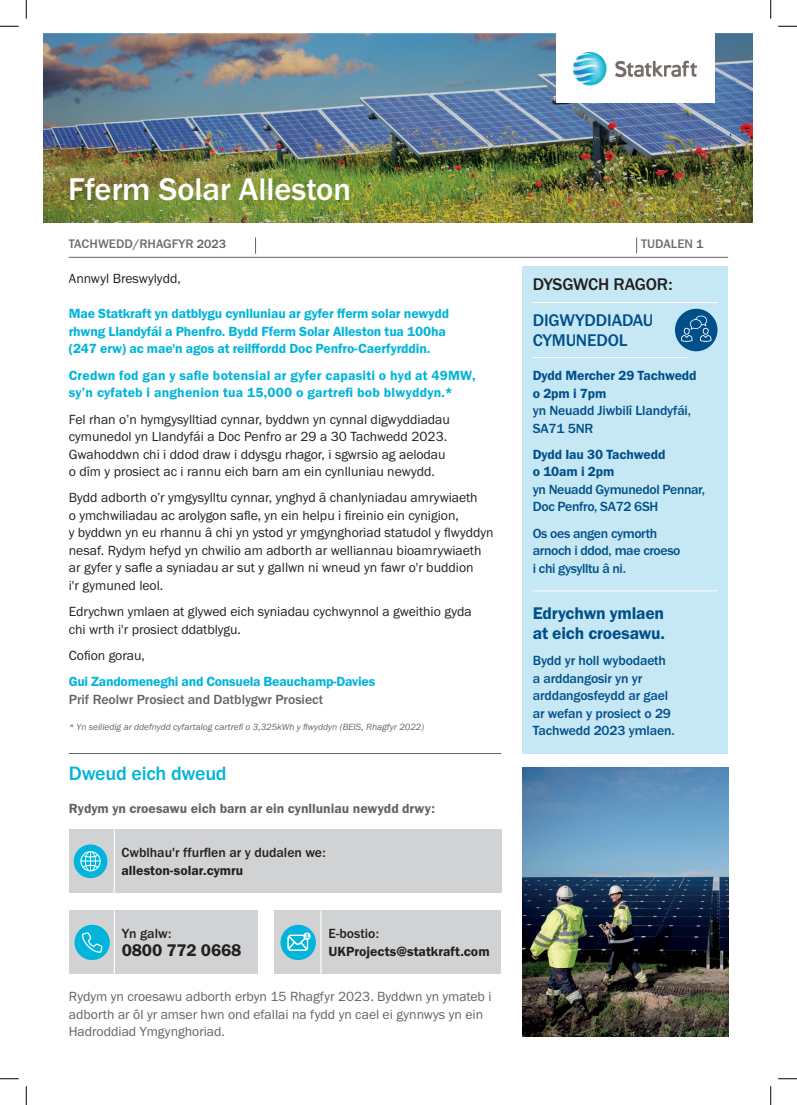
<style>
.page{position:relative;width:797px;height:1105px;background:#fff}
.page>*{position:absolute;margin:0;border:0;box-sizing:border-box;transform-origin:0 0}
.t1{font:500 32.5px "Franklin Gothic URW";color:#fff}
.t2{font:500 20px "Franklin Gothic URW";letter-spacing:-.01em;color:#00b4db}
.t3{font:17.5px/20px "Franklin Gothic URW Dem";letter-spacing:-.01em;color:#004f8a}
.t4{font:500 17.5px/20px "Franklin Gothic URW";letter-spacing:-.01em;color:#004f8a}
.t5{font:500 17.5px "Franklin Gothic URW";letter-spacing:-.015em;color:#231f20}
.t6{font:17.5px "Franklin Gothic URW Dem";letter-spacing:-.01em;color:#231f20}
.t7{font:13.75px/17.5px "Franklin Gothic URW Boo";color:#231f20}
.t8{font:500 13.75px/17.5px "Franklin Gothic URW";letter-spacing:-.015em;color:#004f8a}
.t9{font:13.75px/17.5px "Franklin Gothic URW Dem";letter-spacing:-.01em;color:#00b4db}
.t10{font:13.75px/17.5px "Franklin Gothic URW Boo";color:#636366}
.t11{font:13.75px/17.5px "Franklin Gothic URW Dem";letter-spacing:.015em;color:#00b4db}
.t12{font:500 13.75px/17.5px "Franklin Gothic URW";color:#231f20}
.t13{font:13.75px "Franklin Gothic URW Dem";color:#636366}
.t14{font:500 13.75px "Franklin Gothic URW";color:#636366}
.t15{font:13.75px/17.5px "Franklin Gothic URW Dem";color:#231f20}
.t16{font:500 12.5px "Franklin Gothic ITC";color:#6c6d70}
.t17{font:9.38px "Franklin Gothic URW Boo Ita";color:#636366}
.t18{font:500 6.88px "Franklin Gothic URW";color:#00b4db}
.s1{font-family:"Franklin Gothic URW";color:#636366}
.s2{font-family:"Franklin Gothic URW Dem";font-weight:400}
.s3{font-family:"Franklin Gothic URW";font-weight:500}
</style>
<div class="page">
<img style="left:43px;top:34px;width:709px;height:189px">
<div style="left:555px;top:26px;width:159px;height:77px;background:#fff"></div>
<svg style="left:615px;top:61px;width:82px;height:16px"></svg>
<img style="left:573px;top:52px;width:33px;height:34px;border-radius:17px">
<hr style="left:69px;top:753px;width:432px;height:1px;background:#636366">
<hr style="left:69px;top:257px;width:659px;height:1px;background:#636366">
<svg style="left:636px;top:238px;width:1px;height:15px"></svg>
<svg style="left:255px;top:238px;width:1px;height:16px"></svg>
<div style="left:69px;top:829px;width:432px;height:64px;background:#d1d2d4"></div>
<hr style="left:114px;top:829px;width:1px;height:64px;background:#fff">
<div style="left:74px;top:844px;width:33px;height:34px;background:#00b4db;border-radius:50%"></div>
<svg style="left:80px;top:851px;width:21px;height:20px"></svg>
<div style="left:69px;top:910px;width:188px;height:64px;background:#d1d2d4"></div>
<hr style="left:114px;top:910px;width:1px;height:64px;background:#fff">
<div style="left:74px;top:925px;width:36px;height:35px;background:#00b4db;border-radius:50%"></div>
<svg style="left:82px;top:932px;width:20px;height:21px"></svg>
<div style="left:274px;top:910px;width:227px;height:64px;background:#d1d2d4"></div>
<hr style="left:320px;top:910px;width:1px;height:64px;background:#fff">
<div style="left:280px;top:925px;width:36px;height:35px;background:#00b4db;border-radius:50%"></div>
<svg style="left:287px;top:935px;width:21px;height:16px"></svg>
<div style="left:303px;top:932px;width:8px;height:8px;background:#fff;border-radius:50%"></div>
<div style="left:522px;top:266px;width:206px;height:488px;background:#c6e8f4"></div>
<hr style="left:533px;top:302px;width:184px;height:1px;background:#fff">
<hr style="left:533px;top:357px;width:156px;height:1px;background:#fff">
<hr style="left:533px;top:590px;width:184px;height:1px;background:#fff">
<div style="left:675px;top:309px;width:42px;height:42px;background:#004f8a;border-radius:50%"></div>
<svg style="left:681px;top:316px;width:30px;height:26px"></svg>
<img style="left:522px;top:767px;width:206px;height:269px">
<svg style="left:0;top:25px;width:19px;height:2px"></svg>
<svg style="left:778px;top:25px;width:19px;height:2px"></svg>
<svg style="left:0;top:1078px;width:19px;height:1px"></svg>
<svg style="left:778px;top:1078px;width:19px;height:1px"></svg>
<svg style="left:25px;top:0;width:2px;height:19px"></svg>
<svg style="left:25px;top:1086px;width:2px;height:19px"></svg>
<svg style="left:770px;top:0;width:1px;height:19px"></svg>
<svg style="left:770px;top:1086px;width:1px;height:19px"></svg>
<p class="t1" style="left:68px;top:169px;width:284px">Fferm Solar Alleston</p>
<p class="t16" style="left:69px;top:236px;width:159px">TACHWEDD/RHAGFYR <span class="s1">2023</span></p>
<p class="t7" style="left:69px;top:270px;width:113px">Annwyl Breswylydd,</p>
<p class="t9" style="left:69px;top:305px;width:382px">Mae Statkraft yn datblygu cynlluniau ar gyfer fferm solar newydd rhwng Llandyfái a Phenfro. Bydd Fferm Solar Alleston tua 100ha (247 erw) ac mae'n agos at reilffordd Doc Penfro-Caerfyrddin.</p>
<p class="t11" style="left:69px;top:366px;width:408px">Credwn fod gan y safle botensial ar gyfer capasiti o hyd at 49MW, sy’n cyfateb i anghenion tua 15,000 o gartrefi bob blwyddyn.*</p>
<p class="t7" style="left:69px;top:410px;width:382px">Fel rhan o’n hymgysylltiad cynnar, byddwn yn cynnal digwyddiadau cymunedol yn Llandyfái a Doc Penfro ar 29 a 30 Tachwedd 2023.<br>Gwahoddwn chi i ddod draw i ddysgu rhagor, i sgwrsio ag aelodau o dîm y prosiect ac i rannu eich barn am ein cynlluniau newydd.</p>
<p class="t7" style="left:69px;top:489px;width:426px">Bydd adborth o’r ymgysylltu cynnar, ynghyd â chanlyniadau amrywiaeth<br>o ymchwiliadau ac arolygon safle, yn ein helpu i fireinio ein cynigion,<br>y byddwn yn eu rhannu â chi yn ystod yr ymgynghoriad statudol y flwyddyn nesaf. Rydym hefyd yn chwilio am adborth ar welliannau bioamrywiaeth ar gyfer y safle a syniadau ar sut y gallwn ni wneud yn fawr o'r buddion<br>i'r gymuned leol.</p>
<p class="t7" style="left:69px;top:602px;width:404px">Edrychwn ymlaen at glywed eich syniadau cychwynnol a gweithio gyda chi wrth i'r prosiect ddatblygu.</p>
<p class="t7" style="left:69px;top:646px;width:78px">Cofion gorau,</p>
<p class="t9" style="left:69px;top:672px;width:308px">Gui Zandomeneghi and Consuela Beauchamp-Davies</p>
<p class="t14" style="left:69px;top:690px;width:256px">Prif Reolwr Prosiect and Datblygwr Prosiect</p>
<p class="t17" style="left:69px;top:721px;width:357px">* Yn seiliedig ar ddefnydd cyfartalog cartrefi o 3,325kWh y flwyddyn (BEIS, Rhagfyr 2022)</p>
<p class="t2" style="left:69px;top:761px;width:159px">Dweud eich dweud</p>
<p class="t13" style="left:69px;top:800px;width:368px">Rydym yn croesawu eich barn ar ein cynlluniau newydd drwy:</p>
<p class="t12" style="left:121px;top:843px;width:206px">Cwblhau'r ffurflen ar y dudalen we: <span class="s2">alleston-solar.cymru</span></p>
<p class="t12" style="left:122px;top:924px;width:51px">Yn galw:</p>
<p class="t6" style="left:122px;top:940px;width:121px">0800 772 0668</p>
<p class="t18" style="left:305px;top:931px;width:6px">1</p>
<p class="t15" style="left:328px;top:925px;width:162px"><span class="s3">E-bostio:<br></span>UKProjects@statkraft.com</p>
<p class="t10" style="left:69px;top:988px;width:424px">Rydym yn croesawu adborth erbyn 15 Rhagfyr 2023. Byddwn yn ymateb i adborth ar ôl yr amser hwn ond efallai na fydd yn cael ei gynnwys yn ein<br>Hadroddiad Ymgynghoriad.</p>
<p class="t16" style="left:641px;top:236px;width:64px">TUDALEN <span class="s1">1</span></p>
<p class="t5" style="left:533px;top:273px;width:141px">DYSGWCH RAGOR:</p>
<p class="t4" style="left:533px;top:310px;width:122px">DIGWYDDIADAU<br>CYMUNEDOL</p>
<p class="t8" style="left:533px;top:367px;width:165px"><span class="s2">Dydd Mercher 29 Tachwedd o 2pm i 7pm<br></span>yn Neuadd Jiwbilî Llandyfái,<br>SA71 5NR</p>
<p class="t8" style="left:533px;top:445px;width:174px"><span class="s2">Dydd Iau 30 Tachwedd<br>o 10am i 2pm<br></span>yn Neuadd Gymunedol Pennar,<br>Doc Penfro, SA72 6SH</p>
<p class="t8" style="left:533px;top:524px;width:149px">Os oes angen cymorth arnoch i ddod, mae croeso i chi gysylltu â ni.</p>
<p class="t3" style="left:533px;top:603px;width:134px">Edrychwn ymlaen at eich croesawu.</p>
<p class="t8" style="left:533px;top:652px;width:143px">Bydd yr holl wybodaeth a arddangosir yn yr arddangosfeydd ar gael ar wefan y prosiect o 29<br>Tachwedd 2023 ymlaen.</p>
</div>
